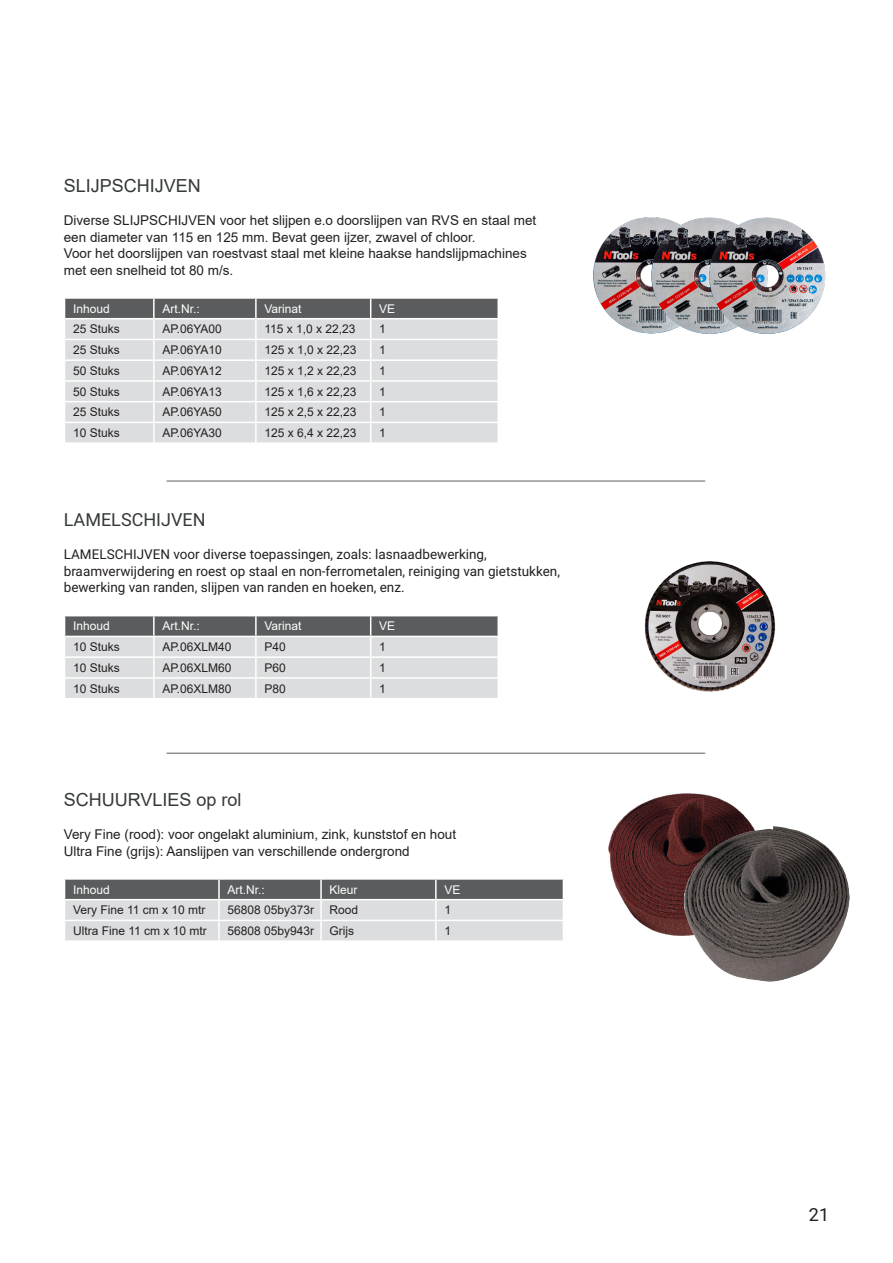
<style>
.page{position:relative;width:893px;height:1263px;background:#fff}
.page>*{position:absolute;margin:0;border:0;box-sizing:border-box;transform-origin:0 0}
.t1{font:18px "Arial";color:#35393a}
.t2{font:18px "Roboto";color:#35393a}
.t3{font:18px "Roboto";color:#231f20}
.t4{font:13.5px/16.5px "Arial";color:#231f20}
.t5{font:13.5px/16.5px "Roboto";color:#231f20}
.t6{font:12px "Arial";color:#231f20}
.t7{font:12px "Arial";color:#fff}
</style>
<div class="page">
<img style="left:593px;top:217px;width:233px;height:117px">
<svg style="left:64px;top:298px;width:434px;height:144px;background:#cdced0"></svg>
<hr style="left:167px;top:481px;width:538px;height:1px;background:#5a5c5d">
<hr style="left:167px;top:753px;width:538px;height:1px;background:#5a5c5d">
<svg style="left:64px;top:616px;width:435px;height:82px;background:#c0c1c3"></svg>
<img style="left:644px;top:561px;width:132px;height:131px">
<svg style="left:64px;top:879px;width:500px;height:61px;background:#b4b6b7"></svg>
<hr style="left:64px;top:920px;width:155px;height:1px;background:#fff">
<hr style="left:219px;top:920px;width:102px;height:1px;background:#fff">
<hr style="left:321px;top:920px;width:115px;height:1px;background:#fff">
<hr style="left:436px;top:920px;width:128px;height:1px;background:#fff">
<img style="left:608px;top:793px;width:145px;height:142px">
<img style="left:684px;top:826px;width:165px;height:155px">
<p class="t1" style="left:64px;top:173px;width:139px">SLIJPSCHIJVEN</p>
<p class="t4" style="left:64px;top:212px;width:474px">Diverse SLIJPSCHIJVEN voor het slijpen e.o doorslijpen van RVS en staal met</p>
<p class="t4" style="left:64px;top:229px;width:413px">een diameter van 115 en 125 mm. Bevat geen ijzer, zwavel of chloor.</p>
<p class="t4" style="left:64px;top:245px;width:464px">Voor het doorslijpen van roestvast staal met kleine haakse handslijpmachines</p>
<p class="t4" style="left:64px;top:262px;width:171px">met een snelheid tot 80 m/s.</p>
<p class="t7" style="left:73px;top:300px;width:38px">Inhoud</p>
<p class="t7" style="left:162px;top:300px;width:39px">Art.Nr.:</p>
<p class="t7" style="left:264px;top:300px;width:39px">Varinat</p>
<p class="t7" style="left:379px;top:300px;width:18px">VE</p>
<p class="t6" style="left:73px;top:321px;width:48px">25 Stuks</p>
<p class="t6" style="left:162px;top:321px;width:61px">AP.06YA00</p>
<p class="t6" style="left:264px;top:321px;width:93px">115 x 1,0 x 22,23</p>
<p class="t6" style="left:379px;top:321px;width:8px">1</p>
<p class="t6" style="left:73px;top:342px;width:48px">25 Stuks</p>
<p class="t6" style="left:162px;top:342px;width:61px">AP.06YA10</p>
<p class="t6" style="left:264px;top:342px;width:94px">125 x 1,0 x 22,23</p>
<p class="t6" style="left:379px;top:342px;width:8px">1</p>
<p class="t6" style="left:73px;top:362px;width:48px">50 Stuks</p>
<p class="t6" style="left:162px;top:362px;width:61px">AP.06YA12</p>
<p class="t6" style="left:264px;top:362px;width:94px">125 x 1,2 x 22,23</p>
<p class="t6" style="left:379px;top:362px;width:8px">1</p>
<p class="t6" style="left:73px;top:383px;width:48px">50 Stuks</p>
<p class="t6" style="left:162px;top:383px;width:61px">AP.06YA13</p>
<p class="t6" style="left:264px;top:383px;width:94px">125 x 1,6 x 22,23</p>
<p class="t6" style="left:379px;top:383px;width:8px">1</p>
<p class="t6" style="left:73px;top:404px;width:48px">25 Stuks</p>
<p class="t6" style="left:162px;top:404px;width:61px">AP.06YA50</p>
<p class="t6" style="left:264px;top:404px;width:94px">125 x 2,5 x 22,23</p>
<p class="t6" style="left:379px;top:404px;width:8px">1</p>
<p class="t6" style="left:73px;top:425px;width:48px">10 Stuks</p>
<p class="t6" style="left:162px;top:425px;width:61px">AP.06YA30</p>
<p class="t6" style="left:264px;top:425px;width:94px">125 x 6,4 x 22,23</p>
<p class="t6" style="left:379px;top:425px;width:8px">1</p>
<p class="t2" style="left:64px;top:507px;width:143px">LAMELSCHIJVEN</p>
<p class="t5" style="left:64px;top:546px;width:425px">LAMELSCHIJVEN voor diverse toepassingen, zoals: lasnaadbewerking,</p>
<p class="t5" style="left:64px;top:562px;width:498px">braamverwijdering en roest op staal en non-ferrometalen, reiniging van gietstukken, bewerking van randen, slijpen van randen en hoeken, enz.</p>
<p class="t7" style="left:73px;top:618px;width:38px">Inhoud</p>
<p class="t7" style="left:162px;top:618px;width:39px">Art.Nr.:</p>
<p class="t7" style="left:264px;top:618px;width:39px">Varinat</p>
<p class="t7" style="left:379px;top:618px;width:18px">VE</p>
<p class="t6" style="left:73px;top:639px;width:48px">10 Stuks</p>
<p class="t6" style="left:162px;top:639px;width:71px">AP.06XLM40</p>
<p class="t6" style="left:264px;top:639px;width:23px">P40</p>
<p class="t6" style="left:379px;top:639px;width:8px">1</p>
<p class="t6" style="left:73px;top:659px;width:48px">10 Stuks</p>
<p class="t6" style="left:162px;top:659px;width:71px">AP.06XLM60</p>
<p class="t6" style="left:264px;top:659px;width:23px">P60</p>
<p class="t6" style="left:379px;top:659px;width:8px">1</p>
<p class="t6" style="left:73px;top:680px;width:48px">10 Stuks</p>
<p class="t6" style="left:162px;top:680px;width:71px">AP.06XLM80</p>
<p class="t6" style="left:264px;top:680px;width:23px">P80</p>
<p class="t6" style="left:379px;top:680px;width:8px">1</p>
<p class="t1" style="left:64px;top:787px;width:179px">SCHUURVLIES op rol</p>
<p class="t4" style="left:64px;top:826px;width:394px">Very Fine (rood): voor ongelakt aluminium, zink, kunststof en hout<br>Ultra Fine (grijs): Aanslijpen van verschillende ondergrond</p>
<p class="t7" style="left:73px;top:881px;width:38px">Inhoud</p>
<p class="t7" style="left:227px;top:881px;width:39px">Art.Nr.:</p>
<p class="t7" style="left:330px;top:881px;width:30px">Kleur</p>
<p class="t7" style="left:444px;top:881px;width:18px">VE</p>
<p class="t6" style="left:73px;top:902px;width:134px">Very Fine 11 cm x 10 mtr</p>
<p class="t6" style="left:227px;top:902px;width:88px">56808 05by373r</p>
<p class="t6" style="left:330px;top:902px;width:30px">Rood</p>
<p class="t6" style="left:444px;top:902px;width:8px">1</p>
<p class="t6" style="left:73px;top:923px;width:135px">Ultra Fine 11 cm x 10 mtr</p>
<p class="t6" style="left:227px;top:923px;width:88px">56808 05by943r</p>
<p class="t6" style="left:330px;top:923px;width:26px">Grijs</p>
<p class="t6" style="left:444px;top:923px;width:8px">1</p>
<p class="t3" style="left:809px;top:1202px;width:22px">21</p>
</div>
